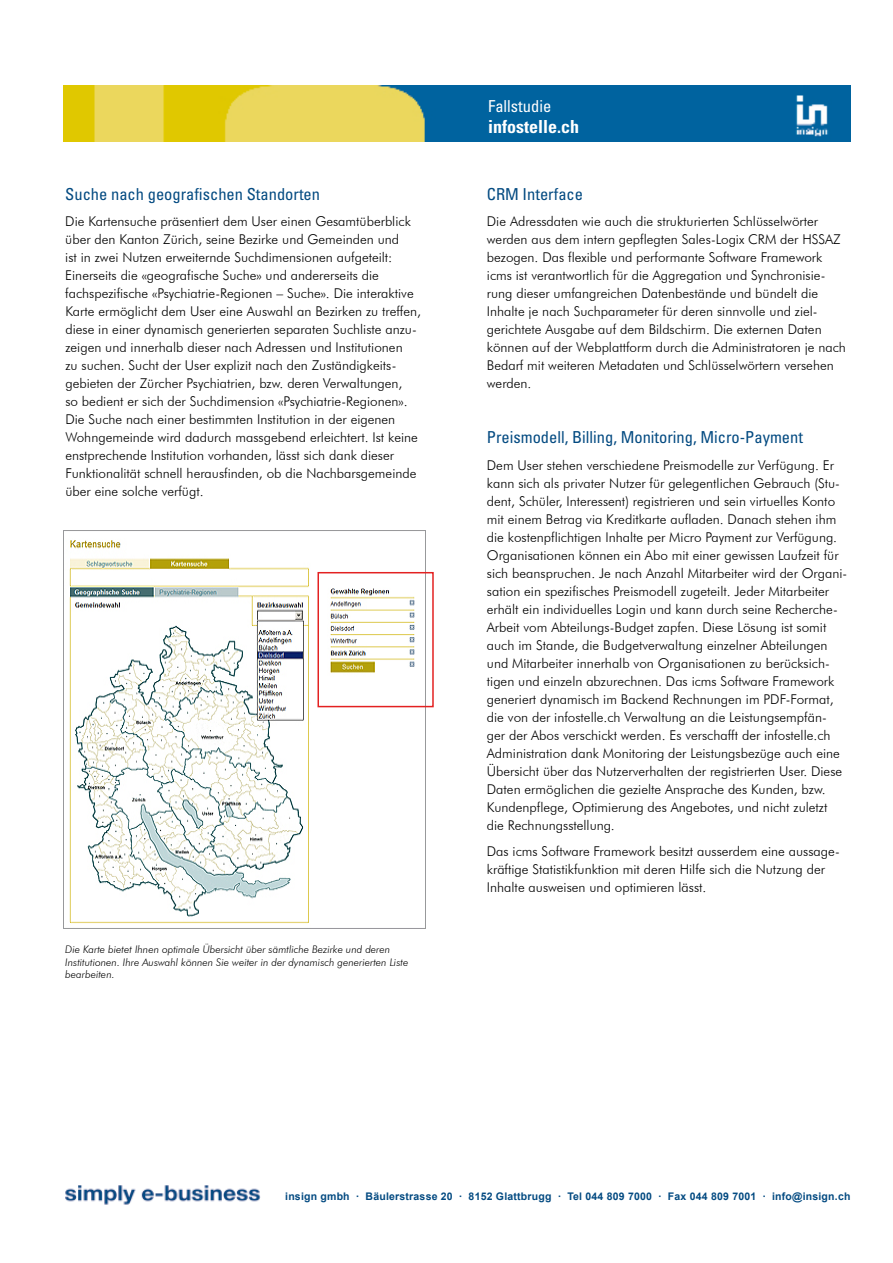
<style>
.page{position:relative;width:893px;height:1263px;background:#fff}
.page>*{position:absolute;margin:0;border:0;box-sizing:border-box;transform-origin:0 0}
.t1{font:700 condensed 18px "Univers";color:#fff}
.t2{font:condensed 16.5px "Univers";color:#034a81}
.t3{font:condensed 16.5px "Univers";color:#fff}
.t4{font:300 13.5px/18px "Futura BT";color:#000}
.t5{font:italic 300 10.5px/12.6px "Futura BT";color:#000}
.t6{font:700 10.5px "Arial";letter-spacing:.02em;color:#034a81}
</style>
<div class="page">
<img style="left:63px;top:85px;width:787px;height:56px">
<img style="left:65px;top:1185px;width:196px;height:20px">
<img style="left:64px;top:530px;width:361px;height:394px">
<div style="left:317px;top:572px;width:117px;height:135px;border:2px solid #e32121"></div>
<p class="t2" style="left:65px;top:183px;width:256px">Suche nach geografischen Standorten</p>
<p class="t4" style="left:65px;top:212px;width:357px">Die Kartensuche präsentiert dem User einen Gesamtüberblick über den Kanton Zürich, seine Bezirke und Gemeinden und<br>ist in zwei Nutzen erweiternde Suchdimensionen aufgeteilt:<br>Einerseits die «geografische Suche» und andererseits die fachspezifische «Psychiatrie-Regionen – Suche». Die interaktive Karte ermöglicht dem User eine Auswahl an Bezirken zu treffen, diese in einer dynamisch generierten separaten Suchliste anzu&shy;zeigen und innerhalb dieser nach Adressen und Institutionen<br>zu suchen. Sucht der User explizit nach den Zuständigkeits&shy;gebieten der Zürcher Psychiatrien, bzw. deren Verwaltungen,<br>so bedient er sich der Suchdimension «Psychiatrie-Regionen».<br>Die Suche nach einer bestimmten Institution in der eigenen Wohngemeinde wird dadurch massgebend erleichtert. Ist keine enstprechende Institution vorhanden, lässt sich dank dieser Funktionalität schnell herausfinden, ob die Nachbarsgemeinde über eine solche verfügt.</p>
<p class="t5" style="left:65px;top:943px;width:345px">Die Karte bietet Ihnen optimale Übersicht über sämtliche Bezirke und deren<br>Institutionen. Ihre Auswahl können Sie weiter in der dynamisch generierten Liste bearbeiten.</p>
<p class="t3" style="left:488px;top:96px;width:65px">Fallstudie</p>
<h1 class="t1" style="left:488px;top:115px;width:93px">infostelle.ch</h1>
<p class="t2" style="left:487px;top:183px;width:98px">CRM Interface</p>
<p class="t4" style="left:487px;top:212px;width:361px">Die Adressdaten wie auch die strukturierten Schlüsselwörter werden aus dem intern gepflegten Sales-Logix CRM der HSSAZ bezogen. Das flexible und performante Software Framework icms ist verantwortlich für die Aggregation und Synchronisie&shy;rung dieser umfangreichen Datenbestände und bündelt die Inhalte je nach Suchparameter für deren sinnvolle und ziel&shy;gerichtete Ausgabe auf dem Bildschirm. Die externen Daten können auf der Webplattform durch die Administratoren je nach Bedarf mit weiteren Metadaten und Schlüsselwörtern versehen werden.</p>
<p class="t2" style="left:487px;top:427px;width:318px">Preismodell, Billing, Monitoring, Micro-Payment</p>
<p class="t4" style="left:487px;top:456px;width:362px">Dem User stehen verschiedene Preismodelle zur Verfügung. Er kann sich als privater Nutzer für gelegentlichen Gebrauch (Stu&shy;dent, Schüler, Interessent) registrieren und sein virtuelles Konto mit einem Betrag via Kreditkarte aufladen. Danach stehen ihm die kostenpflichtigen Inhalte per Micro Payment zur Verfügung.<br>Organisationen können ein Abo mit einer gewissen Laufzeit für sich beanspruchen. Je nach Anzahl Mitarbeiter wird der Organi&shy;sation ein spezifisches Preismodell zugeteilt. Jeder Mitarbeiter erhält ein individuelles Login und kann durch seine Recherche-Arbeit vom Abteilungs-Budget zapfen. Diese Lösung ist somit auch im Stande, die Budgetverwaltung einzelner Abteilungen und Mitarbeiter innerhalb von Organisationen zu berücksich&shy;tigen und einzeln abzurechnen. Das icms Software Framework generiert dynamisch im Backend Rechnungen im PDF-Format, die von der infostelle.ch Verwaltung an die Leistungsempfän&shy;ger der Abos verschickt werden. Es verschafft der infostelle.ch Administration dank Monitoring der Leistungsbezüge auch eine Übersicht über das Nutzerverhalten der registrierten User. Diese Daten ermöglichen die gezielte Ansprache des Kunden, bzw.<br>Kundenpflege, Optimierung des Angebotes, und nicht zuletzt die Rechnungsstellung.</p>
<p class="t4" style="left:487px;top:842px;width:354px">Das icms Software Framework besitzt ausserdem eine aussage&shy;kräftige Statistikfunktion mit deren Hilfe sich die Nutzung der<br>Inhalte ausweisen und optimieren lässt.</p>
<p class="t6" style="left:285px;top:1189px;width:567px">insign gmbh · Bäulerstrasse 20 · 8152 Glattbrugg · Tel 044 809 7000 · Fax 044 809 7001 · info@insign.ch</p>
</div>
